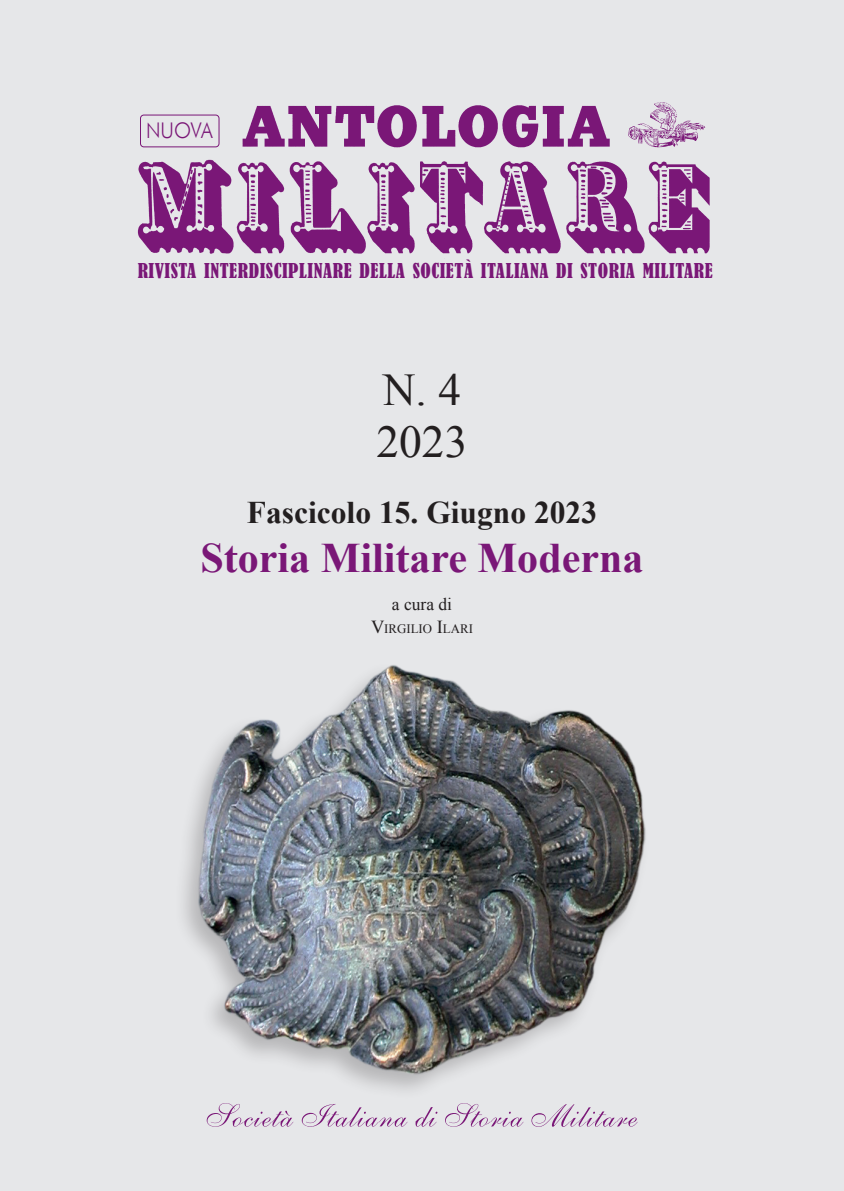
<style>
.page{position:relative;width:844px;height:1191px;background:#fff}
.page>*{position:absolute;margin:0;border:0;box-sizing:border-box;transform-origin:0 0}
.t1{font:45.5px/52.5px "Times New Roman";color:#231f20}
.t2{font:700 42px "Times New Roman";color:#7a1777}
.t3{font:700 31.5px "Times New Roman";color:#231f20}
.t4{font:300 21.53px "Futura BT";letter-spacing:-.01em;color:#7a1777;scale:.9 1}
.t5{font:condensed 19.25px "Bernard";letter-spacing:.03em;color:#7a1777}
.t6{font:17.5px "Times New Roman";color:#231f20}
.t7{font:12.78px "Times New Roman";color:#231f20}
.s1{font-size:18.38px}
</style>
<div class="page">
<div style="left:0;top:0;width:843px;height:1191px;background:#e6e7e9"></div>
<svg style="left:207px;top:1103px;width:430px;height:23px"></svg>
<img style="left:137px;top:159px;width:573px;height:95px">
<img style="left:242px;top:105px;width:368px;height:43px">
<div style="left:140px;top:115px;width:79px;height:32px;border:1px solid #7a1777;border-radius:3px"></div>
<img style="left:628px;top:102px;width:78px;height:46px">
<div style="left:173px;top:661px;width:478px;height:440px;background:#231f20;opacity:.25"></div>
<img style="left:197px;top:664px;width:449px;height:411px">
<p class="t4" style="left:146px;top:118px;width:75px">NUOVA</p>
<p class="t5" style="left:138px;top:260px;width:576px">RIVISTA INTERDISCIPLINARE DELLA SOCIETÀ ITALIANA DI STORIA MILITARE</p>
<h1 class="t1" style="left:376px;top:362px;width:92px">N. 4<br>2023</h1>
<h3 class="t3" style="left:247px;top:491px;width:352px">Fascicolo 15. Giugno 2023</h3>
<h2 class="t2" style="left:200px;top:528px;width:444px">Storia Militare Moderna</h2>
<p class="t6" style="left:392px;top:593px;width:62px">a cura di</p>
<p class="t7" style="left:371px;top:620px;width:103px"><span class="s1">V</span>IRGILIO <span class="s1">I</span>LARI</p>
</div>
